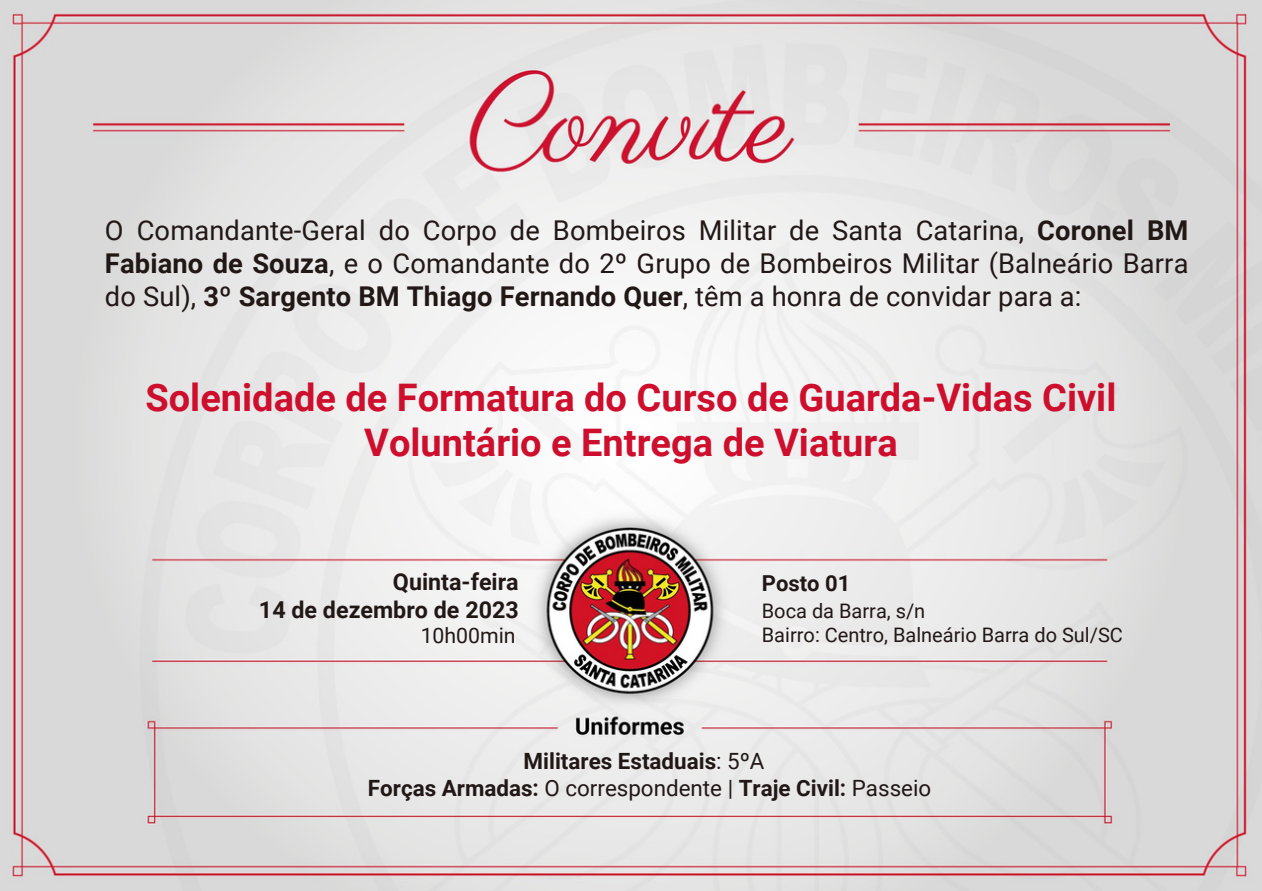
<style>
.page{position:relative;width:1262px;height:891px;background:#fff}
.page>*{position:absolute;margin:0;border:0;box-sizing:border-box;transform-origin:0 0}
.t1{font:700 38px/45px "Roboto";color:#ce0e2d;text-align:center}
.t2{font:27.2px/33px "Roboto";letter-spacing:.005em;color:#211816;text-align:justify}
.t3{font:700 23.2px "Roboto";color:#211816}
.t4{font:700 22.4px "Roboto";color:#211816}
.t5{font:700 22px "Roboto";color:#211816}
.t6{font:21.2px "Roboto";color:#211816}
.t7{font:20px "Roboto";color:#211816}
.s1{font-weight:700}
.s2{font-weight:400}
</style>
<div class="page">
<img style="left:0;top:0;width:1261px;height:891px">
<p class="t2" style="left:105px;top:214px;width:1085px">O Comandante-Geral do Corpo de Bombeiros Militar de Santa Catarina, <span class="s1">Coronel BM Fabiano de Souza</span>, e o Comandante do 2º Grupo de Bombeiros Militar (Balneário Barra do Sul), <span class="s1">3º Sargento BM Thiago Fernando Quer</span>, têm a honra de convidar para a:</p>
<p class="t1" style="left:145px;top:376px;width:972px">Solenidade de Formatura do Curso de Guarda-Vidas Civil<br>Voluntário e Entrega de Viatura</p>
<p class="t3" style="left:393px;top:568px;width:127px">Quinta-feira</p>
<p class="t3" style="left:259px;top:597px;width:261px">14 de dezembro de 2023</p>
<p class="t6" style="left:421px;top:624px;width:96px">10h00min</p>
<p class="t5" style="left:762px;top:571px;width:90px">Posto 01</p>
<p class="t7" style="left:762px;top:599px;width:165px">Boca da Barra, s/n</p>
<p class="t7" style="left:762px;top:623px;width:362px">Bairro: Centro, Balneário Barra do Sul/SC</p>
<p class="t4" style="left:523px;top:748px;width:242px">Militares Estaduais<span class="s2">: 5ºA</span></p>
<p class="t4" style="left:368px;top:775px;width:565px">Forças Armadas: <span class="s2">O correspondente |</span> Traje Civil: <span class="s2">Passeio</span></p>
</div>
